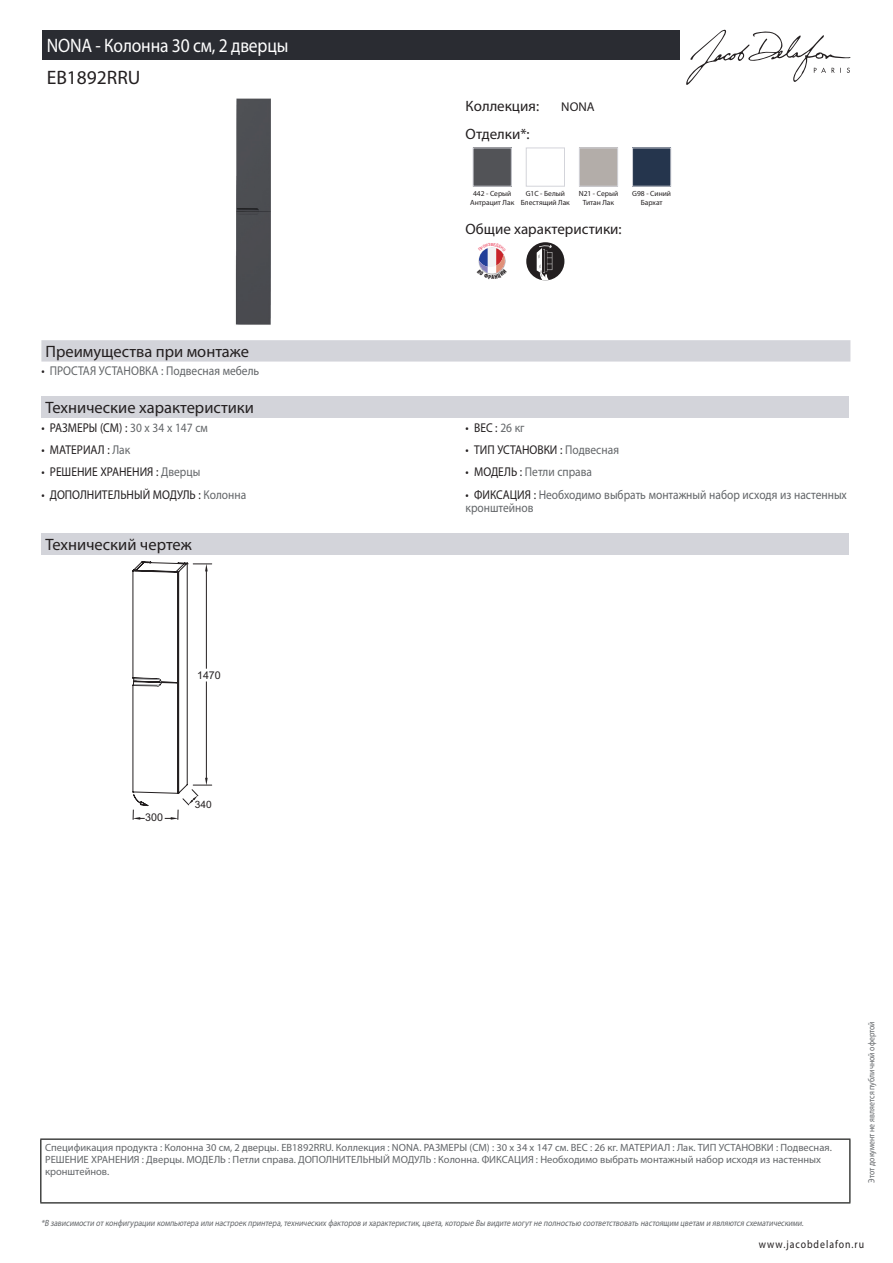
<style>
.page{position:relative;width:893px;height:1263px;background:#fff}
.page>*{position:absolute;margin:0;border:0;box-sizing:border-box;transform-origin:0 0}
.t1{font:19.5px "Myriad Pro";letter-spacing:-.01em;color:#fff;scale:.9 1}
.t2{font:19.5px "Myriad Pro";color:#231f20}
.t3{font:16.5px "Myriad Pro";color:#231f20}
.t4{font:15px "Myriad Pro";color:#231f20}
.t5{font:12.75px/13.5px "Myriad Pro";color:#626568;scale:.9 1}
.t6{font:12.75px "Myriad Pro";color:#231f20;scale:.9 1}
.t7{font:12.75px "Myriad Pro";color:#231f20}
.t8{font:11.25px "Myriad Pro";letter-spacing:.1em;color:#231f20;scale:.87 1}
.t9{font:10.65px "Arial";color:#231f20}
.t10{font:10.5px/12px "Myriad Pro";color:#626568}
.t11{font:10.2px "Arial";color:#231f20}
.t12{font:italic 9px "Myriad Pro";color:#626568;scale:.87 1}
.t13{font:9px "Myriad Pro";color:#626568;scale:.87 1}
.t14{font:7.5px/9px "Myriad Pro";color:#231f20;text-align:center}
.s1{color:#231f20}
.s2{color:#626568}
</style>
<div class="page">
<svg style="left:686px;top:30px;width:164px;height:55px"></svg>
<img style="left:235px;top:98px;width:36px;height:227px">
<img style="left:475px;top:150px;width:35px;height:35px">
<div style="left:473px;top:148px;width:39px;height:39px;border:1px solid #d3d4da"></div>
<div style="left:526px;top:148px;width:39px;height:39px;border:1px solid #d3d4da"></div>
<div style="left:579px;top:148px;width:39px;height:39px;border:1px solid #d3d4da"></div>
<img style="left:634px;top:150px;width:35px;height:35px">
<div style="left:632px;top:148px;width:39px;height:39px;border:1px solid #d3d4da"></div>
<div style="left:526px;top:242px;width:38px;height:38px;background:#231f20;border-radius:19px"></div>
<svg style="left:537px;top:244px;width:15px;height:36px"></svg>
<div style="left:41px;top:340px;width:809px;height:22px;background:#d3d4da"></div>
<div style="left:41px;top:397px;width:808px;height:21px;background:#d3d4da"></div>
<div style="left:41px;top:533px;width:808px;height:22px;background:#d3d4da"></div>
<svg style="left:132px;top:561px;width:81px;height:259px"></svg>
<div style="left:43px;top:30px;width:637px;height:30px;background:#2a2c32"></div>
<hr style="left:40px;top:1138px;width:810px;height:2px;background:#040503">
<hr style="left:40px;top:1140px;width:1px;height:62px;background:#040503">
<hr style="left:849px;top:1140px;width:1px;height:62px;background:#040503">
<hr style="left:40px;top:1202px;width:810px;height:1px;background:#040503">
<svg style="left:478px;top:247px;width:28px;height:28px"></svg>
<h1 class="t1" style="left:47px;top:33px;width:270px">NONA - Колонна 30 см, 2 дверцы</h1>
<h1 class="t2" style="left:47px;top:66px;width:95px">EB1892RRU</h1>
<h3 class="t4" style="left:466px;top:96px;width:75px">Коллекция:</h3>
<p class="t7" style="left:561px;top:99px;width:35px">NONA</p>
<h3 class="t4" style="left:466px;top:125px;width:66px">Отделки*:</h3>
<p class="t14" style="left:470px;top:189px;width:46px">442 - Серый<br>Антрацит Лак</p>
<p class="t14" style="left:521px;top:189px;width:51px">G1C - Белый<br>Блестящий Лак</p>
<p class="t14" style="left:579px;top:189px;width:41px">N21 - Серый<br>Титан Лак</p>
<p class="t14" style="left:632px;top:189px;width:40px">G98 - Синий<br>Бархат</p>
<h3 class="t4" style="left:466px;top:219px;width:158px">Общие характеристики:</h3>
<h2 class="t3" style="left:46px;top:341px;width:205px">Преимущества при монтаже</h2>
<p class="t5" style="left:41px;top:364px;width:244px"><span class="s1">•</span> ПРОСТАЯ УСТАНОВКА : Подвесная мебель</p>
<h2 class="t3" style="left:46px;top:398px;width:210px">Технические характеристики</h2>
<p class="t6" style="left:41px;top:420px;width:186px">• РАЗМЕРЫ (СМ) : <span class="s2">30 x 34 x 147 см</span></p>
<p class="t6" style="left:466px;top:420px;width:67px">• ВЕС : <span class="s2">26 кг</span></p>
<p class="t6" style="left:41px;top:442px;width:100px">• МАТЕРИАЛ : <span class="s2">Лак</span></p>
<p class="t6" style="left:466px;top:442px;width:172px">• ТИП УСТАНОВКИ : <span class="s2">Подвесная</span></p>
<p class="t6" style="left:41px;top:464px;width:178px">• РЕШЕНИЕ ХРАНЕНИЯ : <span class="s2">Дверцы</span></p>
<p class="t5" style="left:466px;top:465px;width:142px"><span class="s1">• МОДЕЛЬ :</span> Петли справа</p>
<p class="t6" style="left:41px;top:486px;width:229px">• ДОПОЛНИТЕЛЬНЫЙ МОДУЛЬ : <span class="s2">Колонна</span></p>
<p class="t5" style="left:466px;top:487px;width:425px"><span class="s1">• ФИКСАЦИЯ :</span> Необходимо выбрать монтажный набор исходя из настенных кронштейнов</p>
<h2 class="t3" style="left:46px;top:534px;width:148px">Технический чертеж</h2>
<p class="t9" style="left:197px;top:668px;width:25px">1470</p>
<p class="t9" style="left:145px;top:810px;width:19px">300</p>
<p class="t11" style="left:195px;top:797px;width:18px">340</p>
<p class="t10" style="left:45px;top:1141px;width:788px">Спецификация продукта : Колонна 30 см, 2 дверцы. EB1892RRU. Коллекция : NONA. РАЗМЕРЫ (СМ) : 30 x 34 x 147 см. ВЕС : 26 кг. МАТЕРИАЛ : Лак. ТИП УСТАНОВКИ : Подвесная.<br>РЕШЕНИЕ ХРАНЕНИЯ : Дверцы. МОДЕЛЬ : Петли справа. ДОПОЛНИТЕЛЬНЫЙ МОДУЛЬ : Колонна. ФИКСАЦИЯ : Необходимо выбрать монтажный набор исходя из настенных кронштейнов.</p>
<p class="t12" style="left:41px;top:1217px;width:880px">*В зависимости отконфигурации компьютера или настроек принтера,технических факторов и характеристик,цвета,которые Вы видите могутне полностью соответствовать настоящим цветам и являются схематическими.</p>
<p class="t13" style="left:866px;top:1183px;width:187px;rotate:-90deg">Этот документ не является публичной офертой</p>
<p class="t8" style="left:759px;top:1237px;width:122px">www.jacobdelafon.ru</p>
</div>
